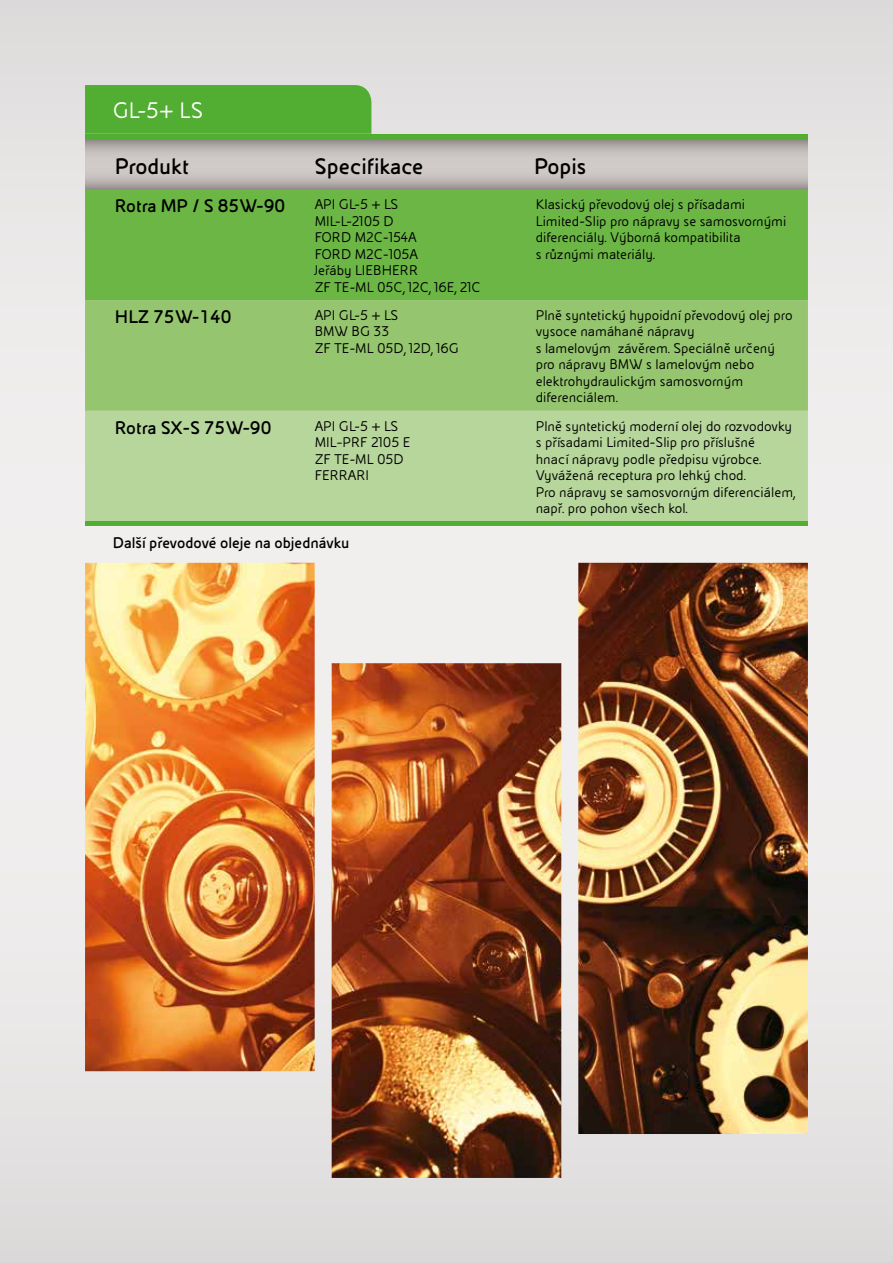
<style>
.page{position:relative;width:893px;height:1263px;background:#e5e3e2}
.page>*{position:absolute;margin:0;border:0;box-sizing:border-box;transform-origin:0 0}
.t1{font:700 24px "Eni Tab CE";color:#000}
.t2{font:24px "Eni Tab CE";color:#fff}
.t3{font:700 19.5px "Eni Tab CE";color:#000}
.t4{font:700 16.5px "Eni Tab CE";color:#000}
.t5{font:15px/16.5px "Eni Tab CE";color:#000}
</style>
<div class="page">
<div style="left:85px;top:85px;width:286px;height:49px;background:#52ae32"></div>
<svg style="left:85px;top:138px;width:723px;height:51px;background:#bbb7b2"></svg>
<hr style="left:85px;top:134px;width:723px;height:4px;background:#52ae32">
<div style="left:85px;top:189px;width:723px;height:111px;background:#6bb644"></div>
<div style="left:85px;top:300px;width:723px;height:111px;background:#95c56e"></div>
<div style="left:85px;top:411px;width:723px;height:111px;background:#b7d69b"></div>
<hr style="left:85px;top:522px;width:723px;height:4px;background:#52ae32">
<img style="left:85px;top:563px;width:723px;height:615px">
<h1 class="t2" style="left:113px;top:98px;width:92px">GL-5+ LS</h1>
<h1 class="t1" style="left:115px;top:153px;width:76px">Produkt</h1>
<h1 class="t1" style="left:315px;top:153px;width:110px">Specifikace</h1>
<h1 class="t1" style="left:534px;top:153px;width:53px">Popis</h1>
<h2 class="t3" style="left:115px;top:195px;width:172px">Rotra MP / S 85W-90</h2>
<p class="t5" style="left:315px;top:196px;width:168px">API GL-5 + LS<br>MIL-L-2105 D<br>FORD M2C-154A<br>FORD M2C-105A<br>Jeřáby LIEBHERR<br>ZF TE-ML 05C, 12C, 16E, 21C</p>
<p class="t5" style="left:536px;top:196px;width:252px">Klasický převodový olej s přísadami Limited-Slip pro nápravy se samosvornými diferenciály. Výborná kompatibilita<br>s různými materiály.</p>
<h2 class="t3" style="left:115px;top:306px;width:118px">HLZ 75W-140</h2>
<p class="t5" style="left:315px;top:307px;width:146px">API GL-5 + LS<br>BMW BG 33<br>ZF TE-ML 05D, 12D, 16G</p>
<p class="t5" style="left:536px;top:307px;width:258px">Plně syntetický hypoidní převodový olej pro vysoce namáhané nápravy<br>s lamelovým závěrem. Speciálně určený pro nápravy BMW s lamelovým nebo elektrohydraulickým samosvorným diferenciálem.</p>
<h2 class="t3" style="left:115px;top:417px;width:158px">Rotra SX-S 75W-90</h2>
<p class="t5" style="left:315px;top:418px;width:97px">API GL-5 + LS<br>MIL–PRF 2105 E<br>ZF TE-ML 05D<br>FERRARI</p>
<p class="t5" style="left:536px;top:418px;width:261px">Plně syntetický moderní olej do rozvodovky s přísadami Limited-Slip pro příslušné<br>hnací nápravy podle předpisu výrobce.<br>Vyvážená receptura pro lehký chod.<br>Pro nápravy se samosvorným diferenciálem, např. pro pohon všech kol.</p>
<p class="t4" style="left:113px;top:534px;width:238px">Další převodové oleje na objednávku</p>
</div>
